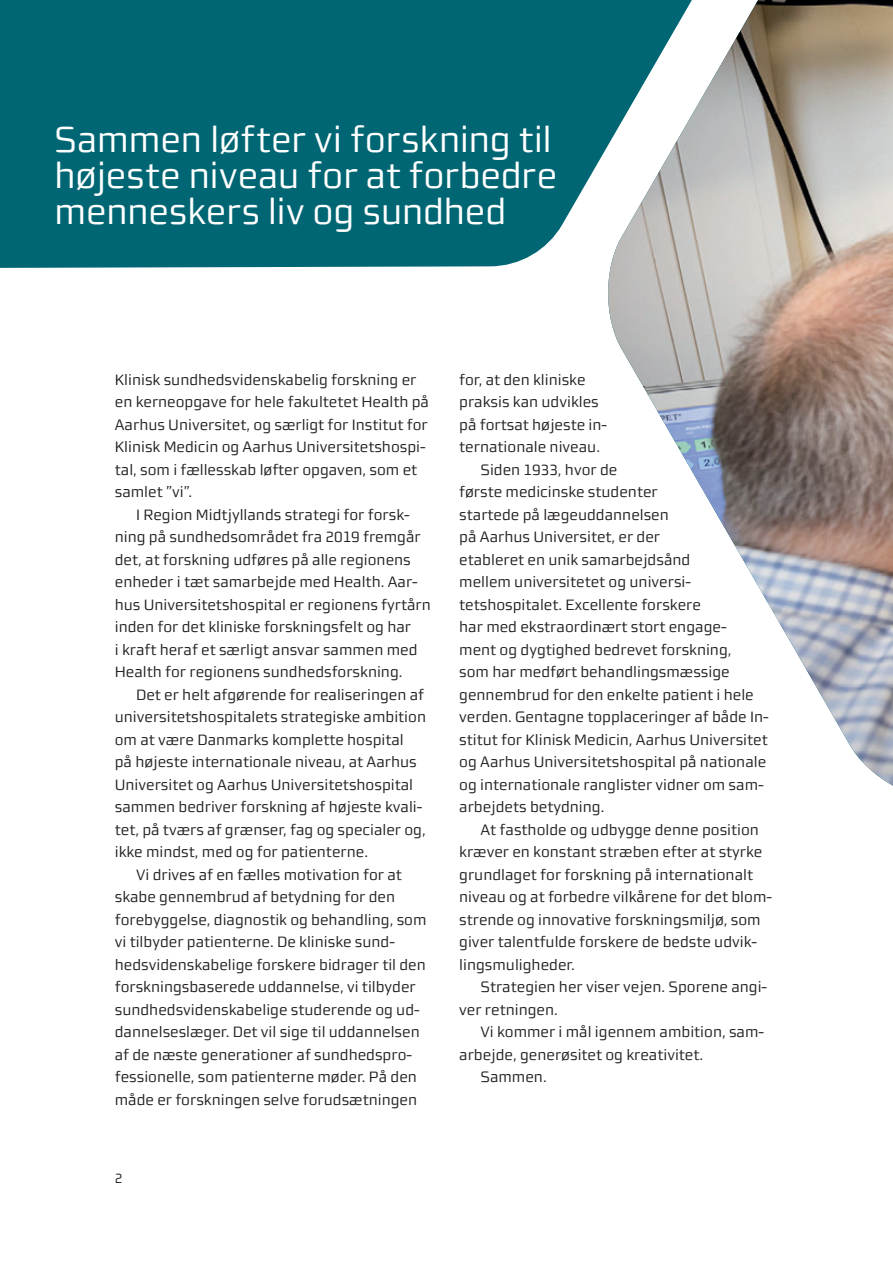
<style>
.page{position:relative;width:893px;height:1263px;background:#fff}
.page>*{position:absolute;margin:0;border:0;box-sizing:border-box;transform-origin:0 0}
.rub{font:36px/36px "midtsans";letter-spacing:-.005em;color:#fff}
.bti{font:15px/22.5px "midtsans";color:#231f20}
.bt{font:15px/22.5px "midtsans";color:#231f20}
.t1{font:13.5px "midtsans";color:#231f20}
</style>
<div class="page">
<div style="left:0;top:0;width:604px;height:268px;background:#006673"></div>
<img style="left:606px;top:0;width:287px;height:786px">
<p class="rub" style="left:54px;top:122px;width:504px">Sammen løfter vi forskning til højeste niveau for at forbedre menneskers liv og sundhed</p>
<p class="bt" style="left:115px;top:368px;width:316px">Klinisk sundhedsvidenskabelig forskning er en kerneopgave for hele fakultetet Health på Aarhus Universitet, og særligt for Institut for Klinisk Medicin og Aarhus Universitetshospi&shy;tal, som i fællesskab løfter opgaven, som et samlet ”vi”.</p>
<p class="bti" style="left:115px;top:503px;width:318px;text-indent:21px">I Region Midtjyllands strategi for forsk&shy;ning på sundhedsområdet fra 2019 fremgår det, at forskning udføres på alle regionens enheder i tæt samarbejde med Health. Aar&shy;hus Universitetshospital er regionens fyrtårn inden for det kliniske forskningsfelt og har<br>i kraft heraf et særligt ansvar sammen med Health for regionens sundhedsforskning.</p>
<p class="bti" style="left:115px;top:683px;width:313px;text-indent:21px">Det er helt afgørende for realiseringen af universitetshospitalets strategiske ambition om at være Danmarks komplette hospital<br>på højeste internationale niveau, at Aarhus Universitet og Aarhus Universitetshospital sammen bedriver forskning af højeste kvali&shy;tet, på tværs af grænser, fag og specialer og, ikke mindst, med og for patienterne.</p>
<p class="bti" style="left:115px;top:863px;width:313px;text-indent:21px">Vi drives af en fælles motivation for at skabe gennembrud af betydning for den forebyggelse, diagnostik og behandling, som vi tilbyder patienterne. De kliniske sund&shy;hedsvidenskabelige forskere bidrager til den forskningsbaserede uddannelse, vi tilbyder sundhedsvidenskabelige studerende og ud&shy;dannelseslæger. Det vil sige til uddannelsen af de næste generationer af sundhedspro&shy;fessionelle, som patienterne møder. På den måde er forskningen selve forudsætningen</p>
<p class="t1" style="left:115px;top:1170px;width:9px">2</p>
<p class="bti" style="left:459px;top:368px;width:149px">for, at den kliniske praksis kan udvikles på fortsat højeste in&shy;ternationale niveau.</p>
<p class="bti" style="left:459px;top:458px;width:311px;text-indent:21px">Siden 1933, hvor de<br>første medicinske studenter<br>startede på lægeuddannelsen<br>på Aarhus Universitet, er der<br>etableret en unik samarbejdsånd<br>mellem universitetet og universi&shy;tetshospitalet. Excellente forskere<br>har med ekstraordinært stort engage-<br>ment og dygtighed bedrevet forskning,<br>som har medført behandlingsmæssige gennembrud for den enkelte patient i hele verden. Gentagne topplaceringer af både In&shy;stitut for Klinisk Medicin, Aarhus Universitet og Aarhus Universitetshospital på nationale og internationale ranglister vidner om sam&shy;arbejdets betydning.</p>
<p class="bti" style="left:459px;top:818px;width:314px;text-indent:21px">At fastholde og udbygge denne position kræver en konstant stræben efter at styrke grundlaget for forskning på internationalt niveau og at forbedre vilkårene for det blom&shy;strende og innovative forskningsmiljø, som giver talentfulde forskere de bedste udvik&shy;lingsmuligheder.</p>
<p class="bti" style="left:459px;top:976px;width:309px;text-indent:21px">Strategien her viser vejen. Sporene angi&shy;ver retningen.</p>
<p class="bti" style="left:459px;top:1021px;width:306px;text-indent:21px">Vi kommer i mål igennem ambition, sam&shy;arbejde, generøsitet og kreativitet.</p>
<p class="bti" style="left:480px;top:1066px;width:68px">Sammen.</p>
</div>
